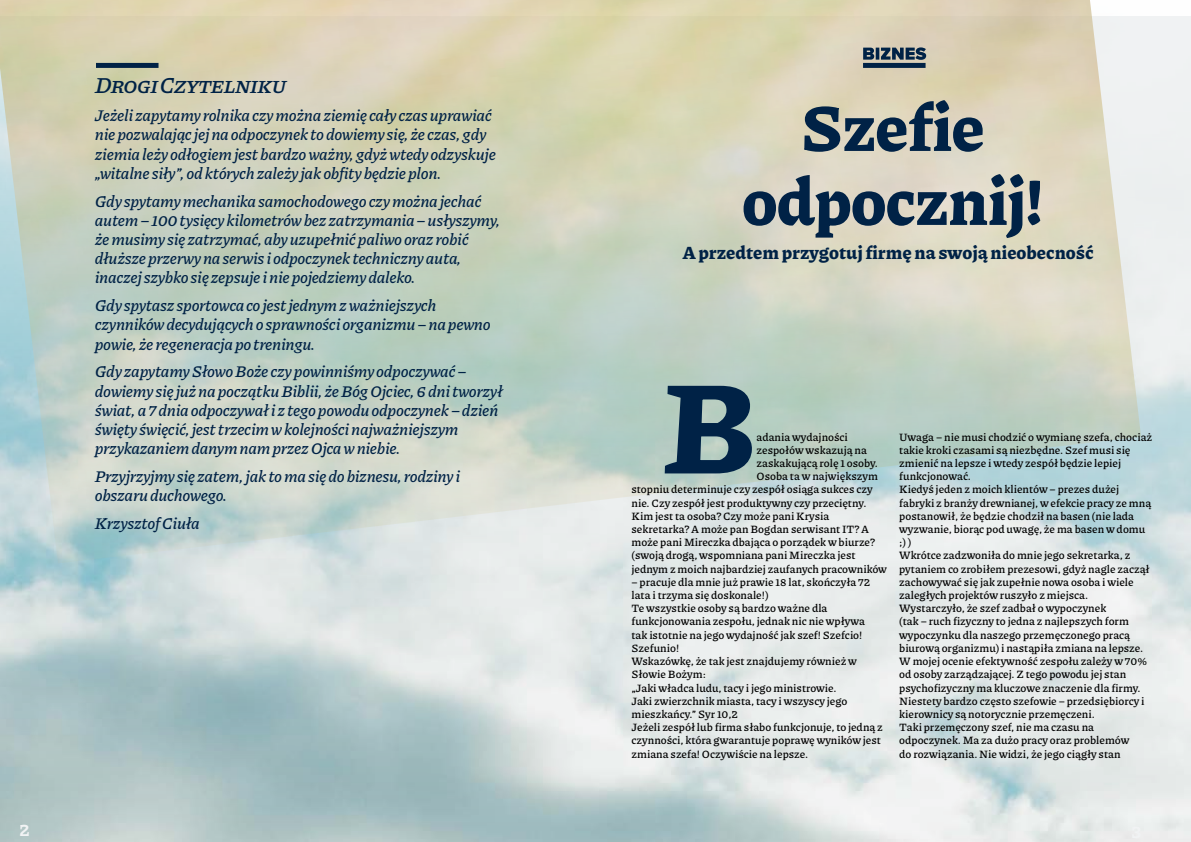
<style>
.page{position:relative;width:1191px;height:842px;background:#fff}
.page>*{position:absolute;margin:0;border:0;box-sizing:border-box;transform-origin:0 0}
.t1{font:900 130px "Piazzolla";color:#002246}
.t2{font:900 65px/74px "Piazzolla";letter-spacing:-.02em;color:#002246;text-align:center}
.t3{font:italic 600 22.4px "Piazzolla";letter-spacing:.1em;color:#002246}
.t4{font:900 18px "Piazzolla";color:#002246}
.t5{font:800 18px "Piazzolla";color:#f1f3f4}
.t6{font:italic 600 16px/19.2px "Piazzolla";letter-spacing:-.02em;color:#002246}
.t7{font:600 11px/13.2px "Piazzolla";color:#000}
</style>
<div class="page">
<img style="left:0;top:0;width:1141px;height:563px">
<div style="left:863px;top:63px;width:62px;height:5px;background:#002246"></div>
<div style="left:96px;top:63px;width:62px;height:5px;background:#002246"></div>
<svg style="left:863px;top:47px;width:63px;height:13px"></svg>
<h3 class="t3" style="left:95px;top:72px;width:191px">Drogi Czytelniku</h3>
<p class="t6" style="left:95px;top:106px;width:403px">Jeżeli zapytamy rolnika czy można ziemię cały czas uprawiać nie pozwalając jej na odpoczynek to dowiemy się, że czas, gdy ziemia leży odłogiem jest bardzo ważny, gdyż wtedy odzyskuje „witalne siły”, od których zależy jak obfity będzie plon.</p>
<p class="t6" style="left:95px;top:191px;width:407px">Gdy spytamy mechanika samochodowego czy można jechać autem – 100 tysięcy kilometrów bez zatrzymania – usłyszymy, że musimy się zatrzymać, aby uzupełnić paliwo oraz robić dłuższe przerwy na serwis i odpoczynek techniczny auta, inaczej szybko się zepsuje i nie pojedziemy daleko.</p>
<h3 class="t6" style="left:95px;top:296px;width:397px">Gdy spytasz sportowca co jest jednym z ważniejszych czynników decydujących o sprawności organizmu – na pewno powie, że regeneracja po treningu.</h3>
<p class="t6" style="left:95px;top:362px;width:409px">Gdy zapytamy Słowo Boże czy powinniśmy odpoczywać – dowiemy się już na początku Biblii, że Bóg Ojciec, 6 dni tworzył świat, a 7 dnia odpoczywał i z tego powodu odpoczynek – dzień święty święcić, jest trzecim w kolejności najważniejszym przykazaniem danym nam przez Ojca w niebie.</p>
<h3 class="t6" style="left:95px;top:467px;width:367px">Przyjrzyjmy się zatem, jak to ma się do biznesu, rodziny i obszaru duchowego.</h3>
<h3 class="t6" style="left:95px;top:514px;width:107px">Krzysztof Ciuła</h3>
<h3 class="t5" style="left:19px;top:819px;width:12px">2</h3>
<h2 class="t2" style="left:741px;top:90px;width:303px">Szefie odpocznij!</h2>
<h3 class="t4" style="left:682px;top:243px;width:412px">A przedtem przygotuj firmę na swoją nieobecność</h3>
<h1 class="t1" style="left:661px;top:352px;width:102px">B</h1>
<p class="t7" style="left:756px;top:430px;width:93px">adania wydajności</p>
<p class="t7" style="left:756px;top:443px;width:112px">zespołów wskazują na</p>
<p class="t7" style="left:756px;top:456px;width:123px">zaskakującą rolę 1 osoby.</p>
<p class="t7" style="left:756px;top:470px;width:123px">Osoba ta w największym</p>
<p class="t7" style="left:631px;top:483px;width:243px">stopniu determinuje czy zespół osiąga sukces czy</p>
<p class="t7" style="left:631px;top:496px;width:236px">nie. Czy zespół jest produktywny czy przeciętny.</p>
<p class="t7" style="left:631px;top:509px;width:199px">Kim jest ta osoba? Czy może pani Krysia</p>
<p class="t7" style="left:631px;top:522px;width:239px">sekretarka? A może pan Bogdan serwisant IT? A</p>
<p class="t7" style="left:631px;top:536px;width:245px">może pani Mireczka dbająca o porządek w biurze?</p>
<p class="t7" style="left:631px;top:549px;width:226px">(swoją drogą, wspomniana pani Mireczka jest</p>
<p class="t7" style="left:631px;top:562px;width:257px">jednym z moich najbardziej zaufanych pracowników</p>
<p class="t7" style="left:631px;top:575px;width:253px">– pracuje dla mnie już prawie 18 lat, skończyła 72 lata i trzyma się doskonale!)<br>Te wszystkie osoby są bardzo ważne dla funkcjonowania zespołu, jednak nic nie wpływa tak istotnie na jego wydajność jak szef! Szefcio!<br>Szefunio!<br>Wskazówkę, że tak jest znajdujemy również w Słowie Bożym:<br>„Jaki władca ludu, tacy i jego ministrowie.<br>Jaki zwierzchnik miasta, tacy i wszyscy jego mieszkańcy.” Syr 10,2<br>Jeżeli zespół lub firma słabo funkcjonuje, to jedną z czynności, która gwarantuje poprawę wyników jest zmiana szefa! Oczywiście na lepsze.</p>
<p class="t7" style="left:899px;top:430px;width:254px">Uwaga – nie musi chodzić o wymianę szefa, chociaż takie kroki czasami są niezbędne. Szef musi się zmienić na lepsze i wtedy zespół będzie lepiej funkcjonować.<br>Kiedyś jeden z moich klientów – prezes dużej fabryki z branży drewnianej, w efekcie pracy ze mną postanowił, że będzie chodził na basen (nie lada wyzwanie, biorąc pod uwagę, że ma basen w domu ;) )<br>Wkrótce zadzwoniła do mnie jego sekretarka, z pytaniem co zrobiłem prezesowi, gdyż nagle zaczął zachowywać się jak zupełnie nowa osoba i wiele zaległych projektów ruszyło z miejsca.<br>Wystarczyło, że szef zadbał o wypoczynek<br>(tak – ruch fizyczny to jedna z najlepszych form wypoczynku dla naszego przemęczonego pracą biurową organizmu) i nastąpiła zmiana na lepsze.<br>W mojej ocenie efektywność zespołu zależy w 70% od osoby zarządzającej. Z tego powodu jej stan psychofizyczny ma kluczowe znaczenie dla firmy.<br>Niestety bardzo często szefowie – przedsiębiorcy i kierownicy są notorycznie przemęczeni.<br>Taki przemęczony szef, nie ma czasu na odpoczynek. Ma za dużo pracy oraz problemów<br>do rozwiązania. Nie widzi, że jego ciągły stan</p>
</div>
